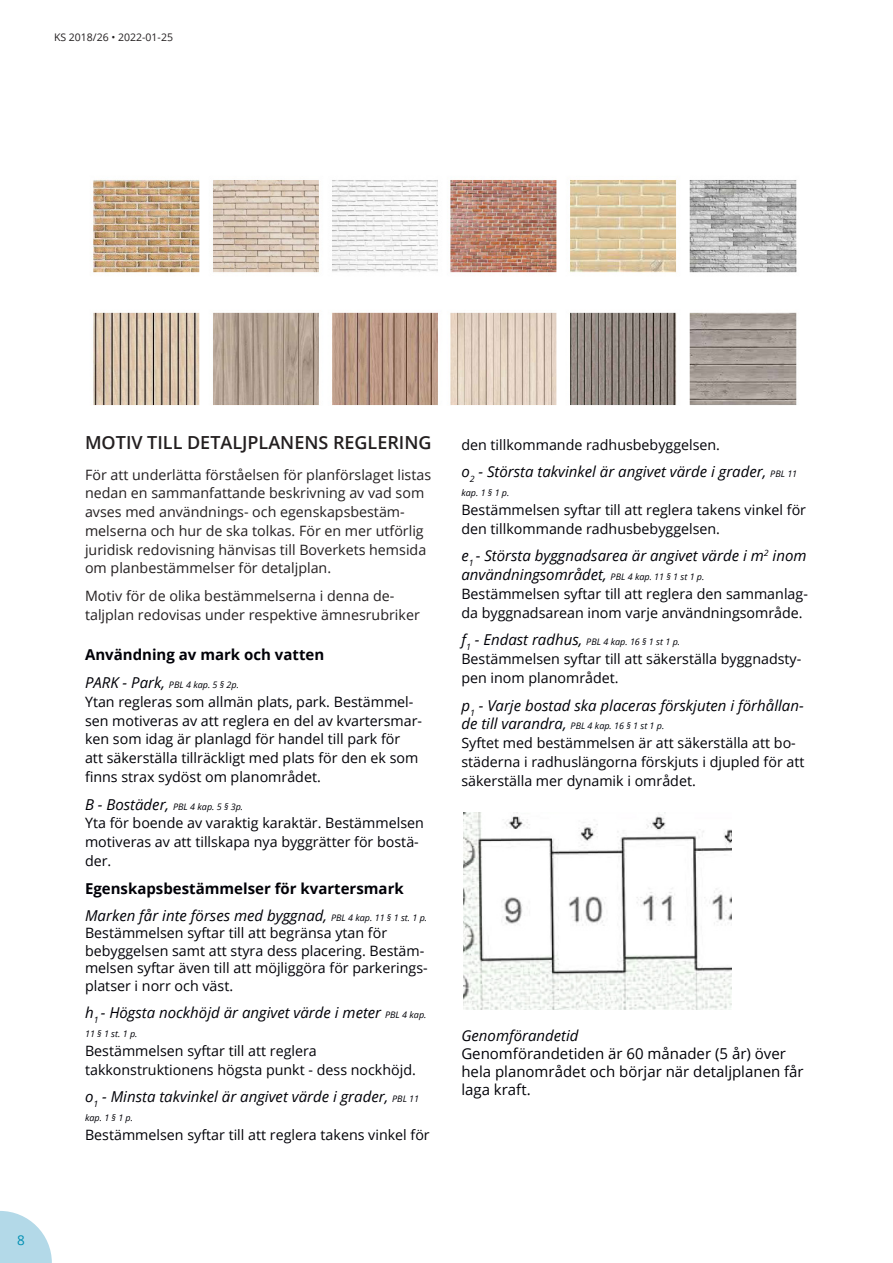
<style>
.page{position:relative;width:893px;height:1263px;background:#fff}
.page>*{position:absolute;margin:0;border:0;box-sizing:border-box;transform-origin:0 0}
.RUBRIK_3{font:600 18px "Open Sans";color:#231f20}
.BRÖDTEXT{font:italic 15px/18.8px "Open Sans";color:#000007}
.RUBRIK_4_RÖD{font:15px/18px "Open Sans";color:#000007}
.BRÖDTEXT-2{font:700 15px "Open Sans";color:#000007}
.RUBRIK_4_RÖD-2{font:700 15px "Open Sans";color:#000007}
.BRÖDTEXT-3{font:14.25px/18.8px "Open Sans";color:#000007}
.BRÖDTEXT-4{font:14.25px/18.8px "Open Sans";color:#231f20}
.t1{font:13.5px "Open Sans";color:#008fb3}
.t2{font:10.5px "Open Sans";color:#231f20}
.BRÖDTEXT-5{font:italic 9px "Open Sans";color:#000007}
.BRÖDTEXT-6{font:italic 9px "Open Sans";color:#00050d}
.s1{font-size:15px}
.s2{font-size:9px}
.s3{font-size:15px;color:#000007}
.s4{font-style:italic}
</style>
<div class="page">
<svg style="left:0;top:1211px;width:52px;height:52px"></svg>
<img style="left:463px;top:812px;width:268px;height:197px">
<img style="left:93px;top:179px;width:704px;height:227px">
<p class="t2" style="left:54px;top:30px;width:121px">KS 2018/26 • 2022-01-25</p>
<p class="t1" style="left:17px;top:1230px;width:9px">8</p>
<h3 class="RUBRIK_3" style="left:85px;top:430px;width:348px">MOTIV TILL DETALJPLANENS REGLERING</h3>
<p class="BRÖDTEXT-4" style="left:85px;top:465px;width:348px">För att underlätta förståelsen för planförslaget listas nedan en sammanfattande beskrivning av vad som avses med användnings- och egenskapsbestäm&shy;melserna och hur de ska tolkas. För en mer utförlig juridisk redovisning hänvisas till Boverkets hemsida om planbestämmelser för detaljplan.</p>
<p class="BRÖDTEXT-4" style="left:85px;top:586px;width:336px">Motiv för de olika bestämmelserna i denna de&shy;taljplan redovisas under respektive ämnesrubriker</p>
<h4 class="RUBRIK_4_RÖD-2" style="left:85px;top:644px;width:241px">Användning av mark och vatten</h4>
<p class="BRÖDTEXT-5" style="left:85px;top:679px;width:156px"><span class="s1">PARK - Park,</span> PBL 4 kap. 5 § 2p.</p>
<p class="BRÖDTEXT-3" style="left:85px;top:692px;width:339px">Ytan regleras som allmän plats, park. Bestämmel&shy;sen motiveras av att reglera en del av kvartersmar&shy;ken som idag är planlagd för handel till park för<br>att säkerställa tillräckligt med plats för den ek som finns strax sydöst om planområdet.</p>
<p class="BRÖDTEXT-5" style="left:85px;top:800px;width:160px"><span class="s1">B - Bostäder,</span> PBL 4 kap. 5 § 3p.</p>
<p class="BRÖDTEXT-3" style="left:85px;top:813px;width:340px">Yta för boende av varaktig karaktär. Bestämmelsen motiveras av att tillskapa nya byggrätter för bostä&shy;der.</p>
<p class="BRÖDTEXT-2" style="left:85px;top:877px;width:320px">Egenskapsbestämmelser för kvartersmark</p>
<p class="BRÖDTEXT" style="left:85px;top:906px;width:344px">Marken får inte förses med byggnad, <span class="s2">PBL 4 kap. 11 § 1 st. 1 p.</span></p>
<p class="BRÖDTEXT-3" style="left:85px;top:924px;width:344px;line-height:17.4px">Bestämmelsen syftar till att begränsa ytan för bebyggelsen samt att styra dess placering. Bestäm&shy;melsen syftar även till att möjliggöra för parkerings&shy;platser i norr och väst.</p>
<p class="BRÖDTEXT" style="left:85px;top:1003px;width:343px">h<sub>1</sub> - Högsta nockhöjd är angivet värde i meter <span class="s2">PBL 4 kap.</span></p>
<p class="BRÖDTEXT-5" style="left:85px;top:1028px;width:54px">11 § 1 st. 1 p.</p>
<p class="BRÖDTEXT-3" style="left:85px;top:1041px;width:332px">Bestämmelsen syftar till att reglera takkonstruktionens högsta punkt - dess nockhöjd.</p>
<p class="BRÖDTEXT" style="left:85px;top:1087px;width:336px">o<sub>1</sub> - Minsta takvinkel är angivet värde i grader, <span class="s2">PBL 11</span></p>
<p class="BRÖDTEXT-5" style="left:85px;top:1112px;width:50px">kap. 1 § 1 p.</p>
<p class="BRÖDTEXT-3" style="left:85px;top:1125px;width:346px">Bestämmelsen syftar till att reglera takens vinkel för</p>
<p class="BRÖDTEXT-3" style="left:461px;top:435px;width:260px">den tillkommande radhusbebyggelsen.</p>
<p class="BRÖDTEXT" style="left:461px;top:462px;width:337px">o<sub>2</sub> - Största takvinkel är angivet värde i grader, <span class="s2">PBL 11</span></p>
<p class="BRÖDTEXT-5" style="left:461px;top:487px;width:50px">kap. 1 § 1 p.</p>
<p class="BRÖDTEXT-3" style="left:461px;top:500px;width:346px">Bestämmelsen syftar till att reglera takens vinkel för den tillkommande radhusbebyggelsen.</p>
<p class="BRÖDTEXT" style="left:461px;top:546px;width:347px">e<sub>1</sub> - Största byggnadsarea är angivet värde i m<sup>2</sup> inom användningsområdet, <span class="s2">PBL 4 kap. 11 § 1 st 1 p.</span></p>
<p class="BRÖDTEXT-3" style="left:461px;top:584px;width:348px">Bestämmelsen syftar till att reglera den sammanlag&shy;da byggnadsarean inom varje användningsområde.</p>
<p class="BRÖDTEXT-5" style="left:461px;top:636px;width:220px"><span class="s1">f</span><sub>1</sub> <span class="s1">- Endast radhus,</span> PBL 4 kap. 16 § 1 st 1 p.</p>
<p class="BRÖDTEXT-3" style="left:461px;top:649px;width:341px">Bestämmelsen syftar till att säkerställa byggnadsty&shy;pen inom planområdet.</p>
<p class="BRÖDTEXT" style="left:461px;top:695px;width:344px">p<sub>1</sub> - Varje bostad ska placeras förskjuten i förhållan-</p>
<p class="BRÖDTEXT-6" style="left:461px;top:720px;width:204px"><span class="s3">de till varandr</span><span class="s1">a,</span> PBL 4 kap. 16 § 1 st 1 p.</p>
<p class="BRÖDTEXT-3" style="left:461px;top:733px;width:345px">Syftet med bestämmelsen är att säkerställa att bo&shy;städerna i radhuslängorna förskjuts i djupled för att säkerställa mer dynamik i området.</p>
<h4 class="RUBRIK_4_RÖD" style="left:461px;top:1026px;width:344px"><span class="s4">Genomförandetid<br></span>Genomförandetiden är 60 månader (5 år) över hela planområdet och börjar när detaljplanen får laga kraft.</h4>
</div>
